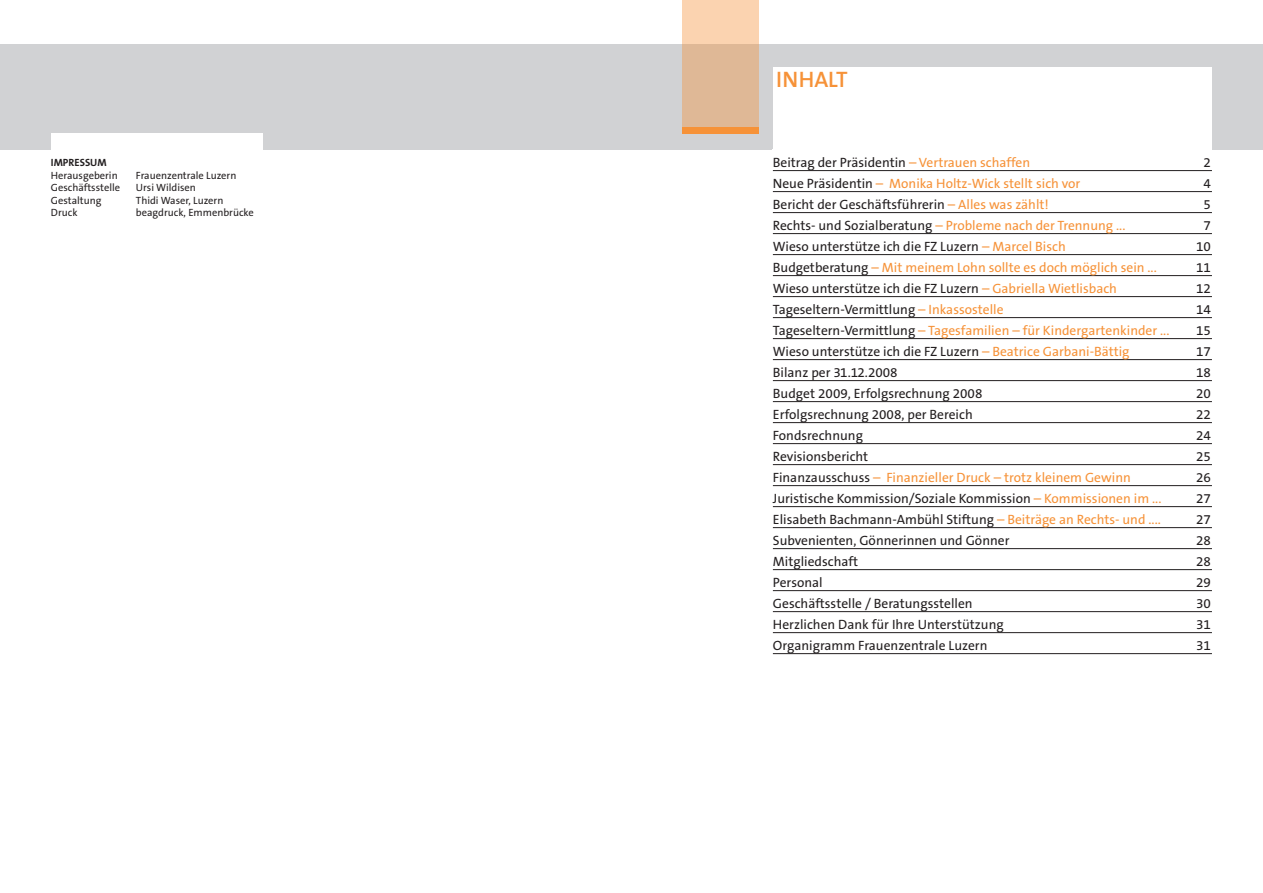
<style>
.page{position:relative;width:1263px;height:893px;background:#fff}
.page>*{position:absolute;margin:0;border:0;box-sizing:border-box;transform-origin:0 0}
.t1{font:600 22.5px "The Sans B6";color:#f69238}
.t2{font:13.5px "The Sans B5 Plain";color:#231f20}
.t3{font:13.5px "The Sans B5 Plain";color:#f69238}
.t4{font:10.5px "The Sans B5 Plain";color:#231f20}
.t5{font:700 10.5px "The Sans B7";color:#231f20}
.s1{color:#f69238}
.s2{color:#231f20}
</style>
<div class="page">
<div style="left:631px;top:45px;width:632px;height:105px;background:#d1d2d4"></div>
<div style="left:0;top:45px;width:631px;height:105px;background:#d1d2d4"></div>
<div style="left:51px;top:134px;width:211px;height:49px;background:#fff"></div>
<div style="left:774px;top:68px;width:438px;height:330px;background:#fff"></div>
<svg style="left:682px;top:0;width:77px;height:127px;fill:#dfb896"></svg>
<div style="left:682px;top:127px;width:77px;height:7px;background:#f69238"></div>
<div style="left:773px;top:149px;width:439px;height:536px;background:#fff"></div>
<hr style="left:773px;top:170px;width:439px;height:1px;background:#231f20">
<hr style="left:773px;top:191px;width:439px;height:1px;background:#231f20">
<hr style="left:773px;top:212px;width:439px;height:1px;background:#231f20">
<hr style="left:773px;top:233px;width:439px;height:1px;background:#231f20">
<hr style="left:773px;top:254px;width:439px;height:1px;background:#231f20">
<hr style="left:773px;top:275px;width:439px;height:1px;background:#231f20">
<hr style="left:773px;top:296px;width:439px;height:1px;background:#231f20">
<hr style="left:773px;top:317px;width:439px;height:1px;background:#231f20">
<hr style="left:773px;top:338px;width:439px;height:1px;background:#231f20">
<hr style="left:773px;top:359px;width:439px;height:1px;background:#231f20">
<hr style="left:773px;top:380px;width:439px;height:1px;background:#231f20">
<hr style="left:773px;top:401px;width:439px;height:1px;background:#231f20">
<hr style="left:773px;top:422px;width:439px;height:1px;background:#231f20">
<hr style="left:773px;top:443px;width:439px;height:1px;background:#231f20">
<hr style="left:773px;top:464px;width:439px;height:1px;background:#231f20">
<hr style="left:773px;top:485px;width:439px;height:1px;background:#231f20">
<hr style="left:773px;top:506px;width:439px;height:1px;background:#231f20">
<hr style="left:773px;top:527px;width:439px;height:1px;background:#231f20">
<hr style="left:773px;top:548px;width:439px;height:1px;background:#231f20">
<hr style="left:773px;top:569px;width:439px;height:1px;background:#231f20">
<hr style="left:773px;top:590px;width:439px;height:1px;background:#231f20">
<hr style="left:773px;top:611px;width:439px;height:1px;background:#231f20">
<hr style="left:773px;top:632px;width:439px;height:1px;background:#231f20">
<hr style="left:773px;top:653px;width:439px;height:1px;background:#231f20">
<p class="t5" style="left:51px;top:157px;width:57px">IMPRESSUM</p>
<p class="t4" style="left:51px;top:170px;width:68px">Herausgeberin</p>
<p class="t4" style="left:136px;top:170px;width:102px">Frauenzentrale Luzern</p>
<p class="t4" style="left:51px;top:182px;width:71px">Geschäftsstelle</p>
<p class="t4" style="left:136px;top:182px;width:61px">Ursi Wildisen</p>
<p class="t4" style="left:51px;top:195px;width:52px">Gestaltung</p>
<p class="t4" style="left:136px;top:195px;width:89px">Thidi Waser, Luzern</p>
<p class="t4" style="left:51px;top:207px;width:28px">Druck</p>
<p class="t4" style="left:136px;top:207px;width:119px">beagdruck, Emmenbrücke</p>
<h1 class="t1" style="left:776px;top:68px;width:73px">I nhalt</h1>
<p class="t2" style="left:773px;top:155px;width:259px">Beitrag der Präsidentin <span class="s1">– Vertrauen schaffen</span></p>
<p class="t2" style="left:1203px;top:155px;width:9px">2</p>
<p class="t3" style="left:773px;top:176px;width:309px"><span class="s2">Neue Präsidentin</span> – Monika Holtz-Wick stellt sich vor</p>
<p class="t2" style="left:1203px;top:176px;width:9px">4</p>
<p class="t2" style="left:773px;top:197px;width:277px">Bericht der Geschäftsführerin <span class="s1">– Alles was zählt!</span></p>
<p class="t2" style="left:1203px;top:197px;width:9px">5</p>
<p class="t3" style="left:773px;top:218px;width:354px"><span class="s2">Rechts- und Sozialberatung</span> – Probleme nach der Trennung ...</p>
<p class="t2" style="left:1203px;top:218px;width:9px">7</p>
<p class="t2" style="left:773px;top:239px;width:294px">Wieso unterstütze ich die FZ Luzern <span class="s1">– Marcel Bisch</span></p>
<p class="t2" style="left:1196px;top:239px;width:16px">10</p>
<p class="t3" style="left:773px;top:260px;width:385px"><span class="s2">Budgetberatung</span> – Mit meinem Lohn sollte es doch möglich sein ...</p>
<p class="t2" style="left:1196px;top:260px;width:16px">11</p>
<p class="t2" style="left:773px;top:281px;width:346px">Wieso unterstütze ich die FZ Luzern <span class="s1">– Gabriella Wietlisbach</span></p>
<p class="t2" style="left:1196px;top:281px;width:16px">12</p>
<p class="t2" style="left:773px;top:302px;width:232px">Tageseltern-Vermittlung <span class="s1">– Inkassostelle</span></p>
<p class="t2" style="left:1196px;top:302px;width:16px">14</p>
<p class="t3" style="left:773px;top:323px;width:398px"><span class="s2">Tageseltern-Vermittlung</span> – Tagesfamilien – für Kindergartenkinder ...</p>
<p class="t2" style="left:1196px;top:323px;width:16px">15</p>
<p class="t2" style="left:773px;top:344px;width:358px">Wieso unterstütze ich die FZ Luzern <span class="s1">– Beatrice Garbani-Bättig</span></p>
<p class="t2" style="left:1196px;top:344px;width:16px">17</p>
<p class="t2" style="left:773px;top:365px;width:126px">Bilanz per 31.12.2008</p>
<p class="t2" style="left:1196px;top:365px;width:16px">18</p>
<p class="t2" style="left:773px;top:386px;width:211px">Budget 2009, Erfolgsrechnung 2008</p>
<p class="t2" style="left:1196px;top:386px;width:16px">20</p>
<p class="t2" style="left:773px;top:407px;width:201px">Erfolgsrechnung 2008, per Bereich</p>
<p class="t2" style="left:1196px;top:407px;width:16px">22</p>
<p class="t2" style="left:773px;top:428px;width:92px">Fondsrechnung</p>
<p class="t2" style="left:1196px;top:428px;width:16px">24</p>
<p class="t2" style="left:773px;top:449px;width:97px">Revisionsbericht</p>
<p class="t2" style="left:1196px;top:449px;width:16px">25</p>
<p class="t3" style="left:773px;top:470px;width:359px"><span class="s2">Finanzausschuss</span> – Finanzieller Druck – trotz kleinem Gewinn</p>
<p class="t2" style="left:1196px;top:470px;width:16px">26</p>
<p class="t2" style="left:773px;top:491px;width:390px">Juristische Kommission/Soziale Kommission <span class="s1">– Kommissionen im ...</span></p>
<p class="t2" style="left:1196px;top:491px;width:16px">27</p>
<p class="t2" style="left:773px;top:512px;width:389px">Elisabeth Bachmann-Ambühl Stiftung <span class="s1">– Beiträge an Rechts- und ....</span></p>
<p class="t2" style="left:1196px;top:512px;width:16px">27</p>
<p class="t2" style="left:773px;top:533px;width:238px">Subvenienten, Gönnerinnen und Gönner</p>
<p class="t2" style="left:1196px;top:533px;width:16px">28</p>
<p class="t2" style="left:773px;top:554px;width:87px">Mitgliedschaft</p>
<p class="t2" style="left:1196px;top:554px;width:16px">28</p>
<p class="t2" style="left:773px;top:575px;width:51px">Personal</p>
<p class="t2" style="left:1196px;top:575px;width:16px">29</p>
<p class="t2" style="left:773px;top:596px;width:201px">Geschäftsstelle / Beratungsstellen</p>
<p class="t2" style="left:1196px;top:596px;width:16px">30</p>
<p class="t2" style="left:773px;top:617px;width:232px">Herzlichen Dank für Ihre Unterstützung</p>
<p class="t2" style="left:1196px;top:617px;width:16px">31</p>
<p class="t2" style="left:773px;top:638px;width:216px">Organigramm Frauenzentrale Luzern</p>
<p class="t2" style="left:1196px;top:638px;width:16px">31</p>
</div>
